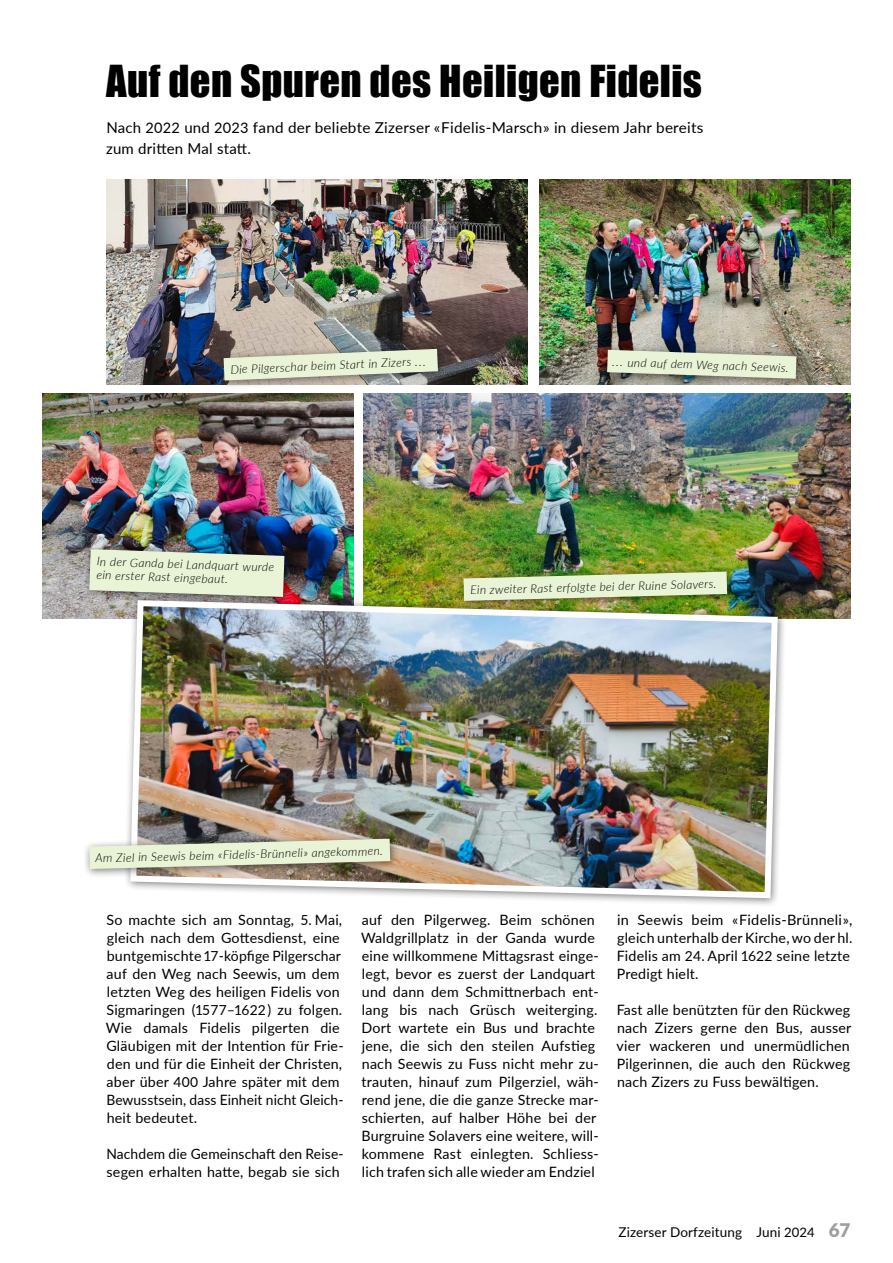
<style>
.page{position:relative;width:893px;height:1263px;background:#fff}
.page>*{position:absolute;margin:0;border:0;box-sizing:border-box;transform-origin:0 0}
.t1{font:40.5px "Impact";letter-spacing:.01em;color:#000}
.t2{font:15px/21px "Lato";letter-spacing:.015em;color:#000}
.t3{font:14.25px/18px "Lato";letter-spacing:.015em;color:#000}
.t4{font:13.5px "Lato";letter-spacing:.01em;color:#000}
.t5{font:italic 300 12px/13.5px "Lato";color:#000}
.s1{font-size:14.55px}
.s2{font-size:13.8px}
.s3{font-size:13.05px}
.s4{font-weight:900;font-size:18.75px;color:#9d9e9e}
</style>
<div class="page">
<img style="left:106px;top:179px;width:421px;height:206px">
<img style="left:539px;top:179px;width:311px;height:206px">
<img style="left:364px;top:393px;width:486px;height:226px">
<img style="left:43px;top:393px;width:311px;height:226px">
<div style="left:124px;top:594px;width:663px;height:314px;background:#000;opacity:.5"></div>
<img style="left:127px;top:597px;width:654px;height:304px">
<div style="left:217px;top:343px;width:230px;height:47px;background:#000;opacity:.5"></div>
<svg style="left:224px;top:349px;width:214px;height:32px;background:#cfd4bd"></svg>
<div style="left:601px;top:344px;width:205px;height:44px;background:#000;opacity:.5"></div>
<svg style="left:607px;top:350px;width:189px;height:29px;background:#cfd6bd"></svg>
<div style="left:83px;top:543px;width:211px;height:63px;background:#000;opacity:.5"></div>
<svg style="left:89px;top:549px;width:195px;height:48px;background:#d2dcc4"></svg>
<div style="left:457px;top:565px;width:279px;height:45px;background:#000;opacity:.5"></div>
<img style="left:463px;top:572px;width:264px;height:29px">
<div style="left:83px;top:832px;width:317px;height:46px;background:#000;opacity:.5"></div>
<svg style="left:89px;top:839px;width:301px;height:30px;background:#d1d6bd"></svg>
<h1 class="t1" style="left:106px;top:50px;width:597px">Auf den Spuren des Heiligen Fidelis</h1>
<p class="t2" style="left:106px;top:116px;width:599px">Nach <span class="s1">2022</span> und <span class="s1">2023</span> fand der beliebte Zizerser «Fidelis-Marsch» in diesem Jahr bereits zum dritten Mal statt.</p>
<p class="t5" style="left:230px;top:363px;width:197px;rotate:-3deg">Die Pilgerschar beim Start in Zizers ...</p>
<p class="t5" style="left:612px;top:354px;width:178px;rotate:2deg">... und auf dem Weg nach Seewis.</p>
<p class="t5" style="left:97px;top:554px;width:179px;rotate:2deg">In der Ganda bei Landquart wurde ein erster Rast eingebaut.</p>
<p class="t5" style="left:470px;top:582px;width:248px;rotate:-1deg">Ein zweiter Rast erfolgte bei der Ruine Solavers.</p>
<p class="t5" style="left:95px;top:850px;width:289px;rotate:-1deg">Am Ziel in Seewis beim «Fidelis-Brünneli» angekommen.</p>
<p class="t3" style="left:106px;top:910px;width:239px">So machte sich am Sonntag, <span class="s2">5</span>. Mai, gleich nach dem Gottesdienst, eine buntgemischte <span class="s2">17</span>-köpfige Pilgerschar auf den Weg nach Seewis, um dem letzten Weg des heiligen Fidelis von Sigmaringen (<span class="s2">1577</span>–<span class="s2">1622</span>) zu folgen.<br>Wie damals Fidelis pilgerten die Gläubigen mit der Intention für Frie&shy;den und für die Einheit der Christen, aber über <span class="s2">400</span> Jahre später mit dem Bewusstsein, dass Einheit nicht Gleich&shy;heit bedeutet.</p>
<p class="t3" style="left:106px;top:1144px;width:239px">Nachdem die Gemeinschaft den Reise&shy;segen erhalten hatte, begab sie sich</p>
<p class="t3" style="left:361px;top:910px;width:239px">auf den Pilgerweg. Beim schönen Waldgrillplatz in der Ganda wurde eine willkommene Mittagsrast einge&shy;legt, bevor es zuerst der Landquart und dann dem Schmittnerbach ent&shy;lang bis nach Grüsch weiterging.<br>Dort wartete ein Bus und brachte jene, die sich den steilen Aufstieg nach Seewis zu Fuss nicht mehr zu&shy;trauten, hinauf zum Pilgerziel, wäh&shy;rend jene, die die ganze Strecke mar&shy;schierten, auf halber Höhe bei der Burgruine Solavers eine weitere, will&shy;kommene Rast einlegten. Schliess&shy;lich trafen sich alle wieder am Endziel</p>
<p class="t3" style="left:617px;top:910px;width:237px">in Seewis beim «Fidelis-Brünneli», gleich unterhalb der Kirche, wo der hl.<br>Fidelis am <span class="s2">24</span>. April <span class="s2">1622</span> seine letzte<br>Predigt hielt.</p>
<p class="t3" style="left:616px;top:1000px;width:236px;text-align:justify">Fast alle benützten für den Rückweg nach Zizers gerne den Bus, ausser vier wackeren und unermüdlichen Pilgerinnen, die auch den Rückweg nach Zizers zu Fuss bewältigen.</p>
<p class="t4" style="left:619px;top:1222px;width:233px">Zizerser Dorfzeitung Juni <span class="s3">2024</span> <span class="s4">67</span></p>
</div>
